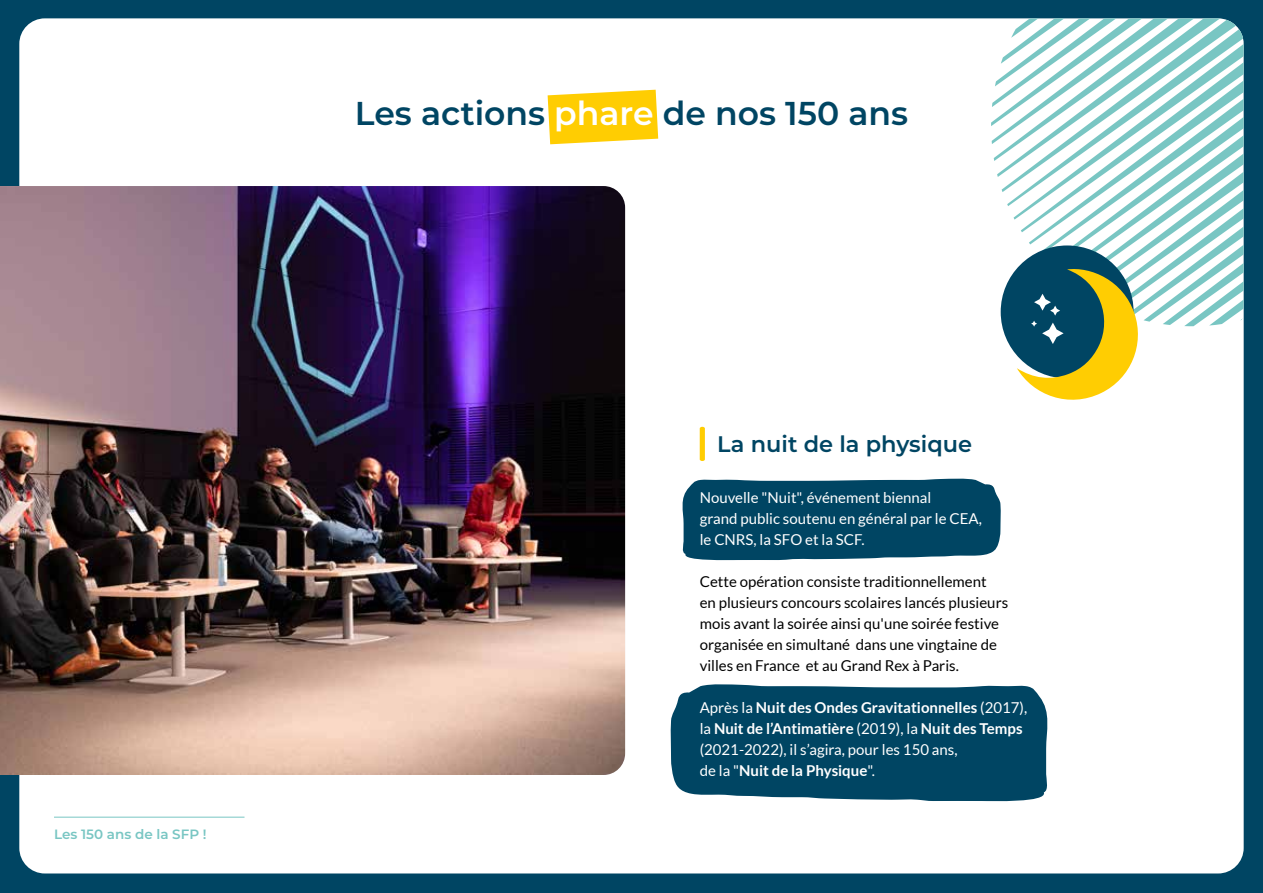
<style>
.page{position:relative;width:1263px;height:893px;background:#004563}
.page>*{position:absolute;margin:0;border:0;box-sizing:border-box;transform-origin:0 0}
.t1{font:600 33px "Montserrat";color:#004563}
.t2{font:600 22.5px "Montserrat";color:#004563}
.t3{font:15px/21px "Lato";color:#000}
.t4{font:700 15px/21px "Lato";color:#fff}
.t5{font:15px/21px "Lato";color:#fff}
.t6{font:600 13.5px "Montserrat";color:#79c6c3}
.s1{color:#fff}
.s2{font-weight:400}
</style>
<div class="page">
<div style="left:19px;top:18px;width:1225px;height:855px;background:#fff;border-radius:26px"></div>
<hr style="left:54px;top:817px;width:190px;height:1px;background:#79c6c3">
<svg style="left:682px;top:478px;width:319px;height:83px;background:#13536f"></svg>
<svg style="left:670px;top:684px;width:378px;height:118px;background:#12526e"></svg>
<svg style="left:700px;top:427px;width:5px;height:34px"></svg>
<svg style="left:991px;top:18px;width:253px;height:391px"></svg>
<img style="left:0;top:186px;width:625px;height:589px">
<svg style="left:548px;top:90px;width:110px;height:54px;background:#ffd21d"></svg>
<p class="t6" style="left:54px;top:825px;width:154px">Les 150 ans de la SFP !</p>
<h1 class="t1" style="left:355px;top:90px;width:555px">Les actions <span class="s1">phare</span> de nos 150 ans</h1>
<h2 class="t2" style="left:717px;top:428px;width:256px">La nuit de la physique</h2>
<p class="t5" style="left:700px;top:486px;width:284px">Nouvelle "Nuit", événement biennal<br>grand public soutenu en général par le CEA, le CNRS, la SFO et la SCF.</p>
<p class="t3" style="left:700px;top:570px;width:310px">Cette opération consiste traditionnellement<br>en plusieurs concours scolaires lancés plusieurs mois avant la soirée ainsi qu'une soirée festive organisée en simultané dans une vingtaine de villes en France et au Grand Rex à Paris.</p>
<p class="t4" style="left:700px;top:696px;width:329px"><span class="s2">Après la</span> Nuit des Ondes Gravitationnelles <span class="s2">(2017), la</span> Nuit de l’Antimatière <span class="s2">(2019), la</span> Nuit des Temps <span class="s2">(2021-2022), il s’agira, pour les 150 ans,<br>de la "</span>Nuit de la Physique<span class="s2">".</span></p>
</div>
